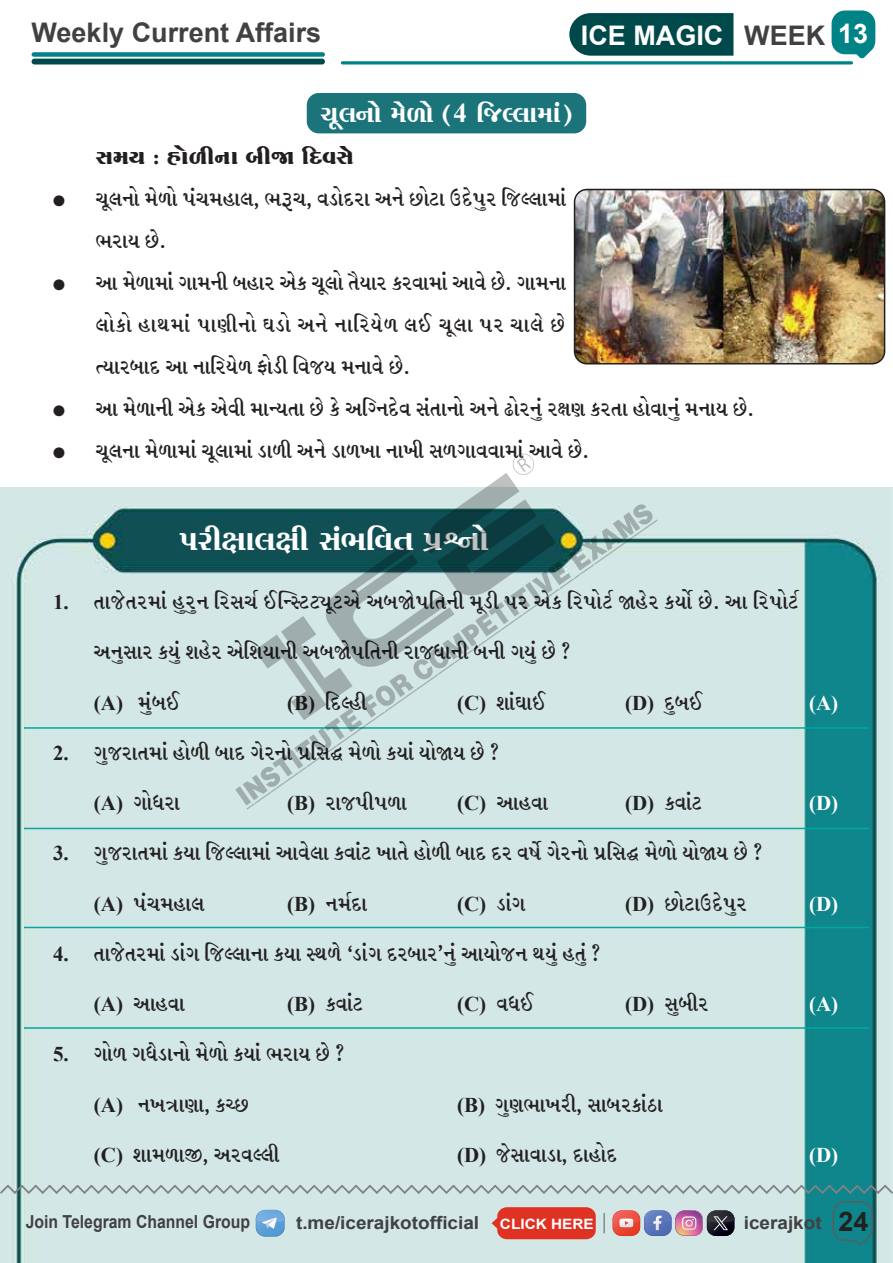
<style>
.page{position:relative;width:893px;height:1263px;background:#fff}
.page>*{position:absolute;margin:0;border:0;box-sizing:border-box;transform-origin:0 0}
.t1{font:36px "Latest Bhola";color:#fff}
.t2{font:30px "Latest Bhola";color:#fff}
.t3{font:700 27px "Arial";color:#414042}
.t4{font:700 27px "Arial";color:#fff}
.t5{font:24px/42px "TERAFONT TRILOCHAN";color:#231f20}
.t6{font:24px/50.2px "TERAFONT TRILOCHAN";color:#232020}
.t7{font:24px "Latest Gaman";color:#231f20}
.t8{font:700 21px "Times New Roman";color:#fff}
.t9{font:700 21px "Times New Roman";color:#232020}
.t10{font:700 18px "Arial";color:#414042;scale:1.06 1}
.t11{font:700 18px "Arial";color:#414042;scale:.88 1}
.s1{color:#414042}
.s2{font-family:"Times New Roman";font-weight:700;font-size:27px}
.s3{font-family:"Times New Roman";font-weight:700;font-size:21px}
.s4{font-family:"Times New Roman";font-weight:700;font-size:21px;color:#231f20}
.s5{font-family:"TERAFONT TRILOCHAN";font-weight:400;font-size:24px}
.s6{color:#232020}
.s7{font-size:14.25px;color:#fff}
.s8{font-size:27px;color:#232020}
</style>
<div class="page">
<img style="left:0;top:487px;width:893px;height:776px">
<svg style="left:0;top:1183px;width:893px;height:63px;background:#bcc9ca"></svg>
<div style="left:307px;top:93px;width:279px;height:40px;background:#1a7479;border-radius:12px"></div>
<svg style="left:569px;top:13px;width:164px;height:43px;background:#0a5052"></svg>
<svg style="left:832px;top:11px;width:43px;height:48px;background:#249497"></svg>
<div style="left:32px;top:59px;width:293px;height:5px;background:#00494b;border-radius:3px"></div>
<div style="left:32px;top:52px;width:293px;height:5px;background:#008386;border-radius:2px"></div>
<hr style="left:341px;top:61px;width:512px;height:3px;background:#008386;border-radius:2px">
<img style="left:574px;top:189px;width:311px;height:175px">
<div style="left:574px;top:189px;width:311px;height:175px;border:2px solid #231f20;border-radius:12px"></div>
<hr style="left:24px;top:727px;width:845px;height:2px;background:#00a89e">
<hr style="left:24px;top:828px;width:845px;height:1px;background:#00a89e">
<hr style="left:24px;top:927px;width:845px;height:1px;background:#00a89e">
<hr style="left:24px;top:1027px;width:845px;height:2px;background:#00a89e">
<svg style="left:235px;top:503px;width:423px;height:307px;background:#c8dfde"></svg>
<svg style="left:255px;top:453px;width:389px;height:267px;background:#abc3c3"></svg>
<p class="t3" style="left:32px;top:15px;width:291px">Weekly Current Affairs</p>
<p class="t4" style="left:581px;top:17px;width:289px">ICE MAGIC <span class="s1">WEEK</span> 13</p>
<p class="t2" style="left:320px;top:98px;width:254px">R},GM D[/M s<span class="s2">4</span> lH&lt;,FDF\f</p>
<p class="t7" style="left:96px;top:145px;width:274px">;DI o CM/LGF ALÔ lNJ;[</p>
<p class="t5" style="left:96px;top:178px;width:660px">R},GM D[/M 5\RDCF,4 E~R4 J0MNZF VG[ KM8F PN[5]Z LH&lt;,FDF\<br>EZFI K[P<br>VF D[/FDF\ UFDGL ACFZ V[S R},M T{IFZ SZJFDF\ VFJ[ K[P UFDGF<br>,MSM CFYDF\ 5F6LGM 30M VG[ GFLZI[/ ,. R},F 5Z RF,[ K[<br>TIFZAFN VF GFLZI[/ OM0L LJHI DGFJ[ K[P<br>VF D[/FGL V[S V[JL DFGITF K[ S[ VLUGN[J ;\TFGM VG[ -MZG]\ Z1F6 SZTF CMJFG]\ DGFI K[P R},GF D[/FDF\ R},FDF\ 0F/L VG[ 0F/BF GFBL ;/UFJJFDF\ VFJ[ K[P</p>
<h1 class="t1" style="left:180px;top:521px;width:310px">5ZL1FF,1FL ;\ElJT 5|`GM</h1>
<p class="t5" style="left:94px;top:577px;width:707px;line-height:50.2px;text-indent:-41px"><span class="s3">1.</span> TFH[TZDF\ C]Z]G LZ;R" .ÂG:88–}8V[ VAÔ[5LTGL D}0L 5Z V[S LZ5M8" ÔC[Z SIM" K[P VF LZ5M8"<br>VG];FZ SI]\ XC[Z V[LXIFGL VAÔ[5LTGL ZFHWFGL AGL UI]\ K[ M<br><span class="s3">(A)</span> D]\A.</p>
<p class="t5" style="left:287px;top:682px;width:81px"><span class="s3">(B)</span> LN&lt;CL</p>
<p class="t5" style="left:457px;top:682px;width:91px"><span class="s3">(C)</span> XF\3F.</p>
<p class="t5" style="left:625px;top:682px;width:80px"><span class="s3">(D)</span> N]A.</p>
<p class="t8" style="left:809px;top:688px;width:31px">(A)</p>
<p class="t6" style="left:94px;top:728px;width:408px;text-indent:-41px"><span class="s4">2.</span> U]HZFTDF\ CM/L AFN U[ZGM 5|L;Â D[/M SIF\ IMÔI K[ M <span class="s3">(A)</span> UMWZF</p>
<p class="t6" style="left:287px;top:778px;width:121px"><span class="s3">(B)</span> ZFH5L5/F</p>
<p class="t6" style="left:457px;top:778px;width:93px"><span class="s3">(C)</span> VFCJF</p>
<p class="t6" style="left:625px;top:778px;width:79px"><span class="s3">(D)</span> SJF\8</p>
<p class="t8" style="left:809px;top:788px;width:31px">(D)</p>
<p class="t6" style="left:94px;top:829px;width:671px;text-indent:-41px"><span class="s4">3.</span> U]HZFTDF\ SIF LH&lt;,FDF\ VFJ[,F SJF\8 BFT[ CM/L AFN NZ JQF[" U[ZGM 5|L;Â D[/M IMÔI K[ M <span class="s3">(A)</span> 5\RDCF,</p>
<p class="t6" style="left:287px;top:879px;width:82px"><span class="s3">(B)</span> GD"NF</p>
<p class="t6" style="left:457px;top:879px;width:70px"><span class="s3">(C)</span> 0F\U</p>
<p class="t6" style="left:625px;top:879px;width:123px"><span class="s3">(D)</span> KM8FPN[5]Z</p>
<p class="t8" style="left:809px;top:889px;width:31px">(D)</p>
<p class="t6" style="left:94px;top:929px;width:509px;text-indent:-41px"><span class="s4">4.</span> TFH[TZDF\ 0F\U LH&lt;,FGF SIF :Y/[ —0F\U NZAFZ˜G]\ VFIMHG YI]\ CT]\ M <span class="s3">(A)</span> VFCJF</p>
<p class="t6" style="left:287px;top:979px;width:78px"><span class="s3">(B)</span> SJF\8</p>
<p class="t9" style="left:457px;top:989px;width:79px">(C) <span class="s5">JW.</span></p>
<p class="t6" style="left:625px;top:979px;width:85px"><span class="s3">(D)</span> ;]ALZ</p>
<p class="t8" style="left:809px;top:989px;width:31px">(A)</p>
<p class="t5" style="left:94px;top:1030px;width:253px;line-height:50.2px;text-indent:-41px"><span class="s3">5.</span> UM/ UW[0FGM D[/M SIF\ EZFI K[ M <span class="s3">(A)</span> <span class="s6">GB+F6F4 SRK</span></p>
<p class="t6" style="left:457px;top:1080px;width:207px"><span class="s4">(B)</span> U]6EFBZL4 ;FAZSF\9F</p>
<p class="t6" style="left:94px;top:1130px;width:187px"><span class="s4">(C)</span> XFD/FÒ4 VZJ&lt;,L</p>
<p class="t6" style="left:457px;top:1130px;width:162px"><span class="s4">(D)</span> H[;FJF0F4 NFCMN</p>
<p class="t8" style="left:809px;top:1140px;width:31px">(D)</p>
<p class="t11" style="left:26px;top:1210px;width:256px">Join Telegram Channel Group</p>
<p class="t10" style="left:296px;top:1210px;width:282px">t.me/icerajkotofficial <span class="s7">CLICK HERE</span></p>
<p class="t10" style="left:744px;top:1210px;width:119px">icerajkot <span class="s8">24</span></p>
</div>
